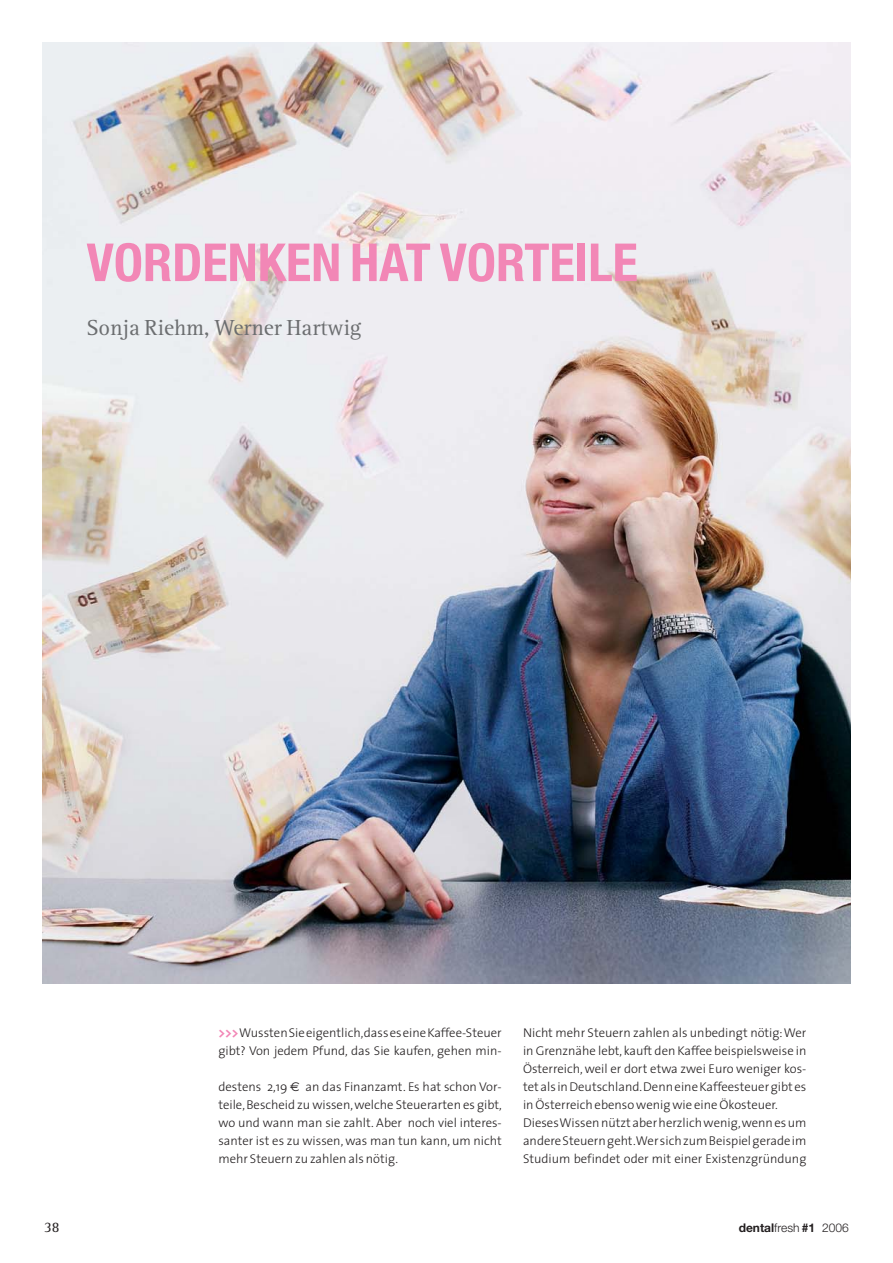
<style>
.page{position:relative;width:893px;height:1263px;background:#fff}
.page>*{position:absolute;margin:0;border:0;box-sizing:border-box;transform-origin:0 0}
.t1{font:700 condensed 52.5px "Helvetica Neue";color:#f287b6}
.t2{font:22.5px "Rotis Serif";color:#6c6e70}
.t3{font:15px "Rotis Serif";color:#231f20}
.t4{font:300 12.75px/18px "The Sans";color:#231f20}
.t5{font:300 12px "Helvetica Neue";color:#231f20}
.s1{font-weight:700;font-size:13.5px;color:#f287b6}
.s2{font-family:"Euro Sans";font-weight:400}
.s3{font-weight:700}
</style>
<div class="page">
<img style="left:43px;top:43px;width:807px;height:940px">
<h1 class="t1" style="left:87px;top:244px;width:553px">VORDENKEN HAT VORTEILE</h1>
<h2 class="t2" style="left:87px;top:319px;width:277px">Sonja Riehm, Werner Hartwig</h2>
<p class="t4" style="left:218px;top:1025px;width:285px"><span class="s1">&gt;&gt;&gt;</span>Wussten Sie eigentlich,dass es eine Kaffee-Steuer gibt? Von jedem Pfund, das Sie kaufen, gehen min-</p>
<p class="t4" style="left:218px;top:1079px;width:285px;text-align:justify">destens 2,19 <span class="s2">€</span> an das Finanzamt. Es hat schon Vor&shy;teile,Bescheid zu wissen,welche Steuerarten es gibt, wo und wann man sie zahlt. Aber noch viel interes&shy;santer ist es zu wissen, was man tun kann, um nicht mehr Steuern zu zahlen als nötig.</p>
<p class="t4" style="left:523px;top:1025px;width:285px">Nicht mehr Steuern zahlen als unbedingt nötig:Wer in Grenznähe lebt, kauft den Kaffee beispielsweise in Österreich, weil er dort etwa zwei Euro weniger kos&shy;tet als in Deutschland.Denn eine Kaffeesteuer gibt es in Österreich ebenso wenig wie eine Ökosteuer.<br>Dieses Wissen nützt aber herzlich wenig,wenn es um andere Steuern geht.Wer sich zum Beispiel gerade im Studium befindet oder mit einer Existenzgründung</p>
<p class="t3" style="left:44px;top:1222px;width:17px">38</p>
<p class="t5" style="left:739px;top:1224px;width:112px"><span class="s3">dental</span>fresh <span class="s3">#1</span> 2006</p>
</div>
